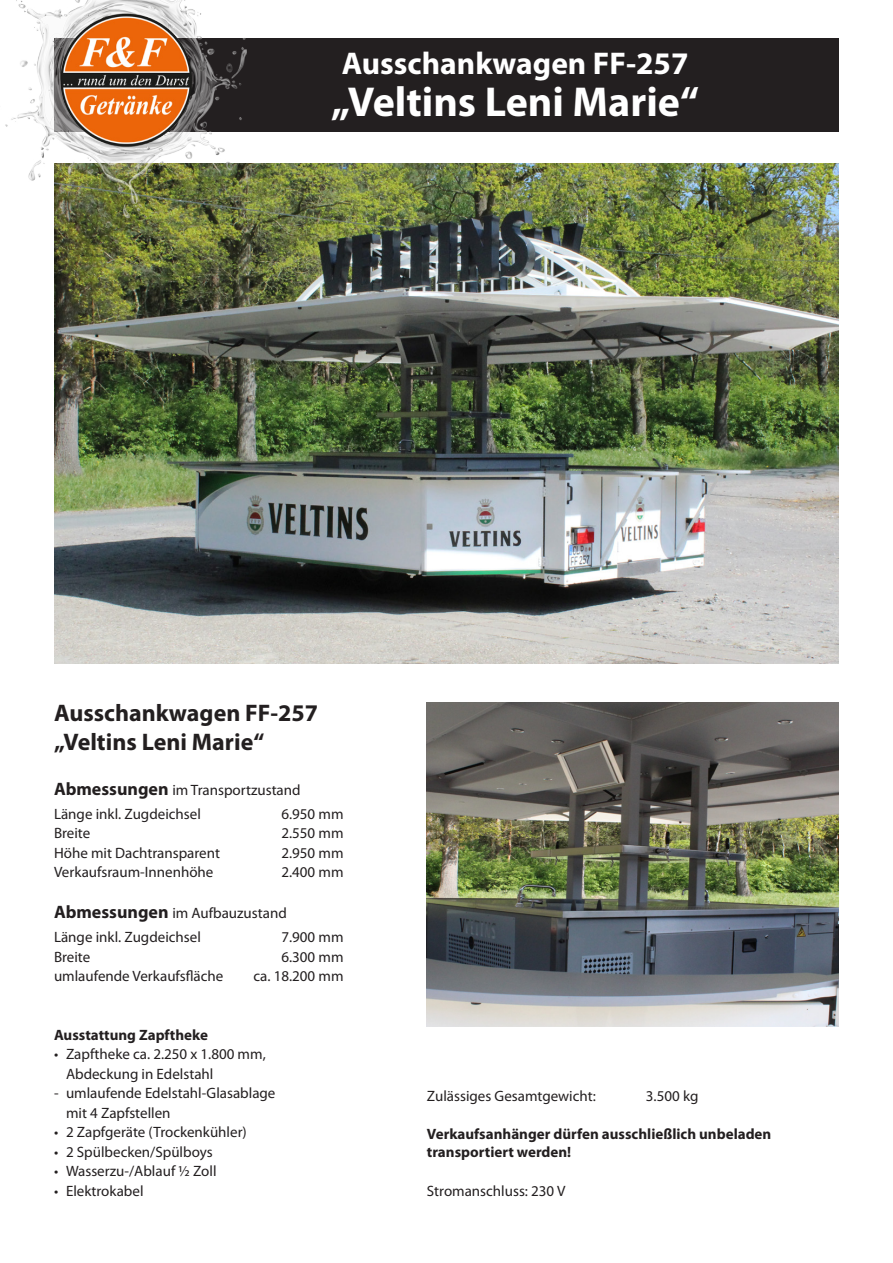
<style>
.page{position:relative;width:893px;height:1263px;background:#fff}
.page>*{position:absolute;margin:0;border:0;box-sizing:border-box;transform-origin:0 0}
.Titel{font:700 42px "Myriad Pro";color:#fff}
.Titel_2{font:700 31.5px "Myriad Pro";color:#fff}
.Bezeichnung{font:700 24px/28.8px "Myriad Pro";color:#231f20}
.Fließ_reg{font:15px/19.5px "Myriad Pro";color:#231f20}
.Fließtext_2{font:700 15px/18px "Myriad Pro";color:#231f20}
.Fließ_reg-2{font:700 15px "Myriad Pro";color:#231f20}
.s1{font-weight:700;font-size:18px}
</style>
<div class="page">
<img style="left:427px;top:703px;width:412px;height:323px">
<img style="left:54px;top:164px;width:785px;height:499px">
<div style="left:54px;top:38px;width:785px;height:94px;background:#231f20"></div>
<img style="left:5px;top:0;width:242px;height:217px">
<p class="Titel_2" style="left:342px;top:42px;width:348px">Ausschankwagen FF-257</p>
<p class="Titel" style="left:331px;top:74px;width:369px">„Veltins Leni Marie“</p>
<p class="Bezeichnung" style="left:54px;top:697px;width:266px">Ausschankwagen FF-257 „Veltins Leni Marie“</p>
<p class="Fließ_reg" style="left:54px;top:780px;width:248px"><span class="s1">Abmessungen</span> im Transportzustand</p>
<p class="Fließ_reg" style="left:54px;top:804px;width:148px">Länge inkl. Zugdeichsel</p>
<p class="Fließ_reg" style="left:281px;top:804px;width:64px">6.950 mm</p>
<p class="Fließ_reg" style="left:54px;top:823px;width:38px">Breite</p>
<p class="Fließ_reg" style="left:281px;top:823px;width:64px">2.550 mm</p>
<p class="Fließ_reg" style="left:54px;top:843px;width:167px">Höhe mit Dachtransparent</p>
<p class="Fließ_reg" style="left:281px;top:843px;width:64px">2.950 mm</p>
<p class="Fließ_reg" style="left:54px;top:862px;width:161px">Verkaufsraum-Innenhöhe</p>
<p class="Fließ_reg" style="left:281px;top:862px;width:64px">2.400 mm</p>
<p class="Fließ_reg" style="left:54px;top:903px;width:234px"><span class="s1">Abmessungen</span> im Aufbauzustand</p>
<p class="Fließ_reg" style="left:54px;top:927px;width:148px">Länge inkl. Zugdeichsel</p>
<p class="Fließ_reg" style="left:281px;top:927px;width:64px">7.900 mm</p>
<p class="Fließ_reg" style="left:54px;top:946px;width:38px">Breite</p>
<p class="Fließ_reg" style="left:281px;top:946px;width:64px">6.300 mm</p>
<p class="Fließ_reg" style="left:54px;top:966px;width:171px">umlaufende Verkaufsfläche</p>
<p class="Fließ_reg" style="left:253px;top:966px;width:92px">ca. 18.200 mm</p>
<p class="Fließ_reg-2" style="left:54px;top:1025px;width:156px">Ausstattung Zapftheke</p>
<p class="Fließ_reg" style="left:66px;top:1044px;width:201px;text-indent:-12px">• Zapftheke ca. 2.250 x 1.800 mm,<br>Abdeckung in Edelstahl</p>
<p class="Fließ_reg" style="left:66px;top:1083px;width:211px;text-indent:-12px">- umlaufende Edelstahl-Glasablage mit 4 Zapfstellen</p>
<p class="Fließ_reg" style="left:54px;top:1122px;width:194px">• 2 Zapfgeräte (Trockenkühler)</p>
<p class="Fließ_reg" style="left:54px;top:1141px;width:160px">• 2 Spülbecken/Spülboys</p>
<p class="Fließ_reg" style="left:54px;top:1161px;width:164px">• Wasserzu-/Ablauf ½ Zoll</p>
<p class="Fließ_reg" style="left:54px;top:1180px;width:91px">• Elektrokabel</p>
<p class="Fließ_reg" style="left:427px;top:1086px;width:170px">Zulässiges Gesamtgewicht:</p>
<p class="Fließ_reg" style="left:646px;top:1086px;width:54px">3.500 kg</p>
<p class="Fließtext_2" style="left:427px;top:1124px;width:346px">Verkaufsanhänger dürfen ausschließlich unbeladen transportiert werden!</p>
<p class="Fließ_reg" style="left:427px;top:1181px;width:140px">Stromanschluss: 230 V</p>
</div>
